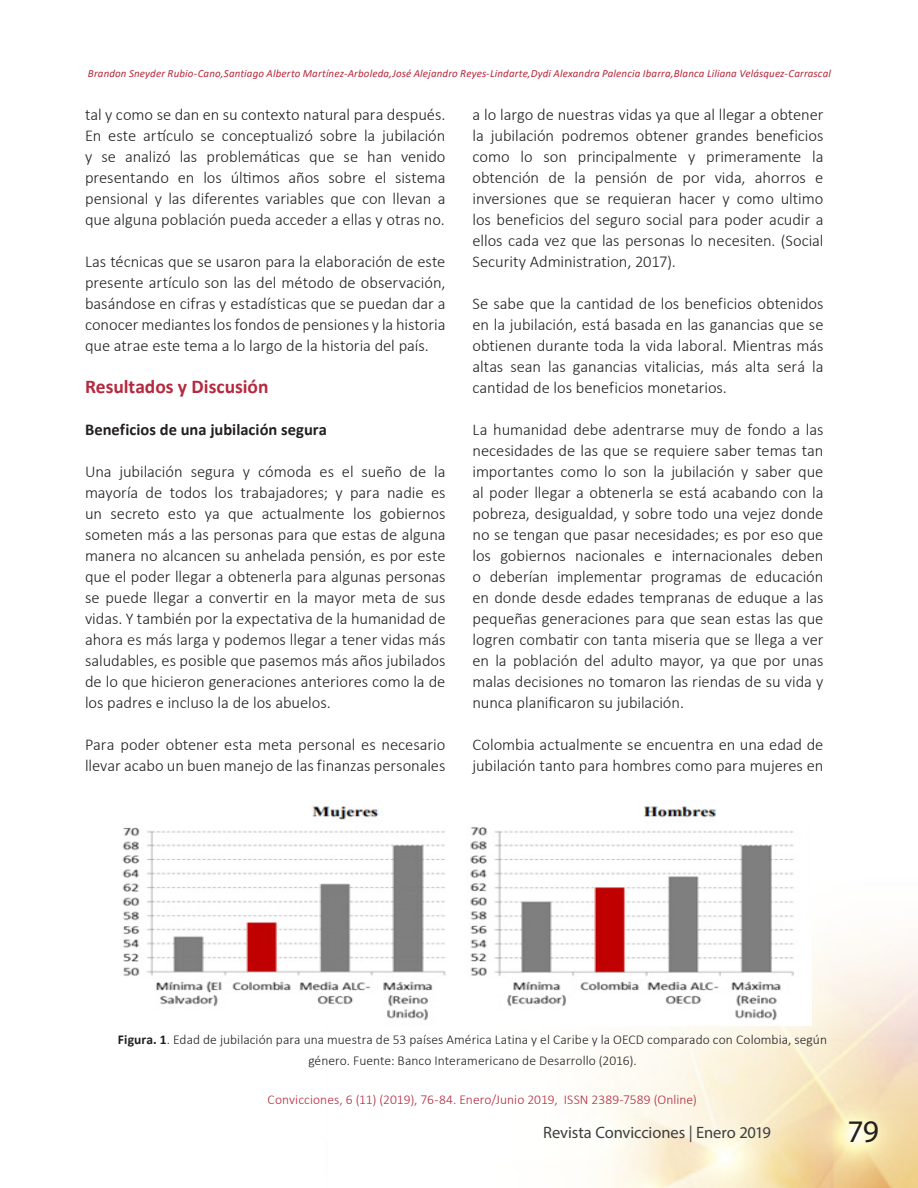
<style>
.page{position:relative;width:918px;height:1188px;background:#fff}
.page>*{position:absolute;margin:0;border:0;box-sizing:border-box;transform-origin:0 0}
.t1{font:31.5px "Myriad Pro";color:#231f20}
.Sub2{font:700 19.5px "Calibri";color:#b5283e}
.Sub2-2{font:300 16.5px/21px "Calibri";letter-spacing:-.005em;color:#231f20;text-align:justify}
.t2{font:700 16.5px "Calibri";color:#231f20}
.t3{font:16.5px "Myriad Pro";letter-spacing:-.005em;color:#3e3e3f}
.t4{font:300 13.5px/21px "Calibri";letter-spacing:.005em;color:#231f20;text-align:center}
.Sub2-3{font:300 13.5px "Calibri";letter-spacing:.005em;color:#b5283e}
.autor{font:italic 10.95px "Calibri";letter-spacing:.015em;color:#b5283e}
.s1{font-weight:700}
</style>
<div class="page">
<img style="left:601px;top:939px;width:317px;height:249px">
<img style="left:122px;top:806px;width:689px;height:220px">
<p class="autor" style="left:88px;top:66px;width:745px">Brandon Sneyder Rubio-Cano,Santiago Alberto Martínez-Arboleda,José Alejandro Reyes-Lindarte,Dydi Alexandra Palencia Ibarra,Blanca Liliana Velásquez-Carrascal</p>
<p class="Sub2-2" style="left:85px;top:104px;width:362px">tal y como se dan en su contexto natural para después.<br>En este artículo se conceptualizó sobre la jubilación y se analizó las problemáticas que se han venido presentando en los últimos años sobre el sistema pensional y las diferentes variables que con llevan a que alguna población pueda acceder a ellas y otras no.</p>
<p class="Sub2-2" style="left:85px;top:251px;width:362px">Las técnicas que se usaron para la elaboración de este presente artículo son las del método de observación, basándose en cifras y estadísticas que se puedan dar a conocer mediantes los fondos de pensiones y la historia que atrae este tema a lo largo de la historia del país.</p>
<p class="Sub2" style="left:85px;top:373px;width:185px">Resultados y Discusión</p>
<p class="t2" style="left:85px;top:418px;width:243px">Beneficios de una jubilación segura</p>
<p class="Sub2-2" style="left:85px;top:461px;width:362px">Una jubilación segura y cómoda es el sueño de la mayoría de todos los trabajadores; y para nadie es un secreto esto ya que actualmente los gobiernos someten más a las personas para que estas de alguna manera no alcancen su anhelada pensión, es por este que el poder llegar a obtenerla para algunas personas se puede llegar a convertir en la mayor meta de sus vidas. Y también por la expectativa de la humanidad de ahora es más larga y podemos llegar a tener vidas más saludables, es posible que pasemos más años jubilados de lo que hicieron generaciones anteriores como la de los padres e incluso la de los abuelos.</p>
<p class="Sub2-2" style="left:85px;top:734px;width:362px">Para poder obtener esta meta personal es necesario llevar acabo un buen manejo de las finanzas personales</p>
<p class="Sub2-2" style="left:472px;top:104px;width:353px">a lo largo de nuestras vidas ya que al llegar a obtener la jubilación podremos obtener grandes beneficios como lo son principalmente y primeramente la obtención de la pensión de por vida, ahorros e inversiones que se requieran hacer y como ultimo los beneficios del seguro social para poder acudir a ellos cada vez que las personas lo necesiten. (Social Security Administration, 2017).</p>
<p class="Sub2-2" style="left:472px;top:293px;width:353px">Se sabe que la cantidad de los beneficios obtenidos en la jubilación, está basada en las ganancias que se obtienen durante toda la vida laboral. Mientras más altas sean las ganancias vitalicias, más alta será la cantidad de los beneficios monetarios.</p>
<p class="Sub2-2" style="left:472px;top:419px;width:353px">La humanidad debe adentrarse muy de fondo a las necesidades de las que se requiere saber temas tan importantes como lo son la jubilación y saber que al poder llegar a obtenerla se está acabando con la pobreza, desigualdad, y sobre todo una vejez donde no se tengan que pasar necesidades; es por eso que los gobiernos nacionales e internacionales deben o deberían implementar programas de educación en donde desde edades tempranas de eduque a las pequeñas generaciones para que sean estas las que logren combatir con tanta miseria que se llega a ver en la población del adulto mayor, ya que por unas malas decisiones no tomaron las riendas de su vida y nunca planificaron su jubilación.</p>
<p class="Sub2-2" style="left:472px;top:734px;width:352px">Colombia actualmente se encuentra en una edad de jubilación tanto para hombres como para mujeres en</p>
<p class="t4" style="left:118px;top:1029px;width:711px"><span class="s1">Figura. 1</span>. Edad de jubilación para una muestra de 53 países América Latina y el Caribe y la OECD comparado con Colombia, según género. Fuente: Banco Interamericano de Desarrollo (2016).</p>
<p class="Sub2-3" style="left:268px;top:1091px;width:431px">Convicciones, 6 (11) (2019), 76-84. Enero/Junio 2019, ISSN 2389-7589 (Online)</p>
<p class="t3" style="left:543px;top:1123px;width:229px">Revista Convicciones | Enero 2019</p>
<h1 class="t1" style="left:848px;top:1112px;width:33px">79</h1>
</div>
